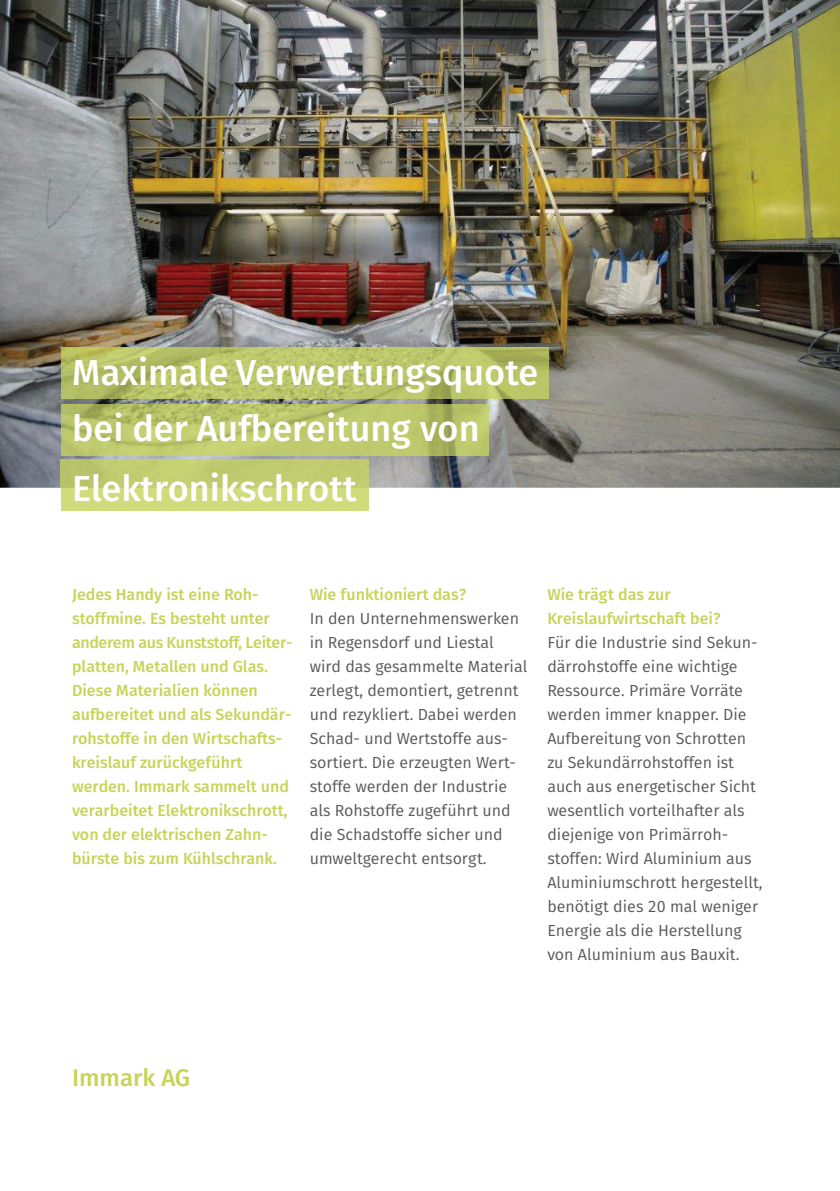
<style>
.page{position:relative;width:840px;height:1191px;background:#fff}
.page>*{position:absolute;margin:0;border:0;box-sizing:border-box;transform-origin:0 0}
.t1{font:500 36px/56px "Fira Sans";color:#fff}
.t2{font:500 24px "Fira Sans";color:#c6d457}
.t3{font:16px/24px "Fira Sans";color:#57585a}
.t4{font:500 16px/24px "Fira Sans";color:#c6d457}
</style>
<div class="page">
<img style="left:0;top:0;width:839px;height:488px">
<img style="left:61px;top:348px;width:487px;height:51px">
<img style="left:61px;top:404px;width:427px;height:51px">
<div style="left:61px;top:488px;width:307px;height:23px;background:#d0db7b"></div>
<div style="left:61px;top:460px;width:307px;height:28px;background:#c0cc6f"></div>
<h1 class="t1" style="left:72px;top:344px;width:467px">Maximale Verwertungsquote bei der Aufbereitung von</h1>
<h1 class="t1" style="left:72px;top:460px;width:286px">Elektronikschrott</h1>
<p class="t4" style="left:72px;top:582px;width:222px">Jedes Handy ist eine Roh&shy;stoffmine. Es besteht unter anderem aus Kunststoff, Leiter&shy;platten, Metallen und Glas.<br>Diese Materialien können aufbereitet und als Sekundär&shy;rohstoffe in den Wirtschafts&shy;kreislauf zurückgeführt werden. Immark sammelt und verarbeitet Elektronikschrott, von der elektrischen Zahn&shy;bürste bis zum Kühlschrank.</p>
<p class="t4" style="left:309px;top:582px;width:158px">Wie funktioniert das?</p>
<p class="t3" style="left:309px;top:606px;width:219px">In den Unternehmenswerken in Regensdorf und Liestal wird das gesammelte Material zerlegt, demontiert, getrennt und rezykliert. Dabei werden<br>Schad- und Wertstoffe aus&shy;sortiert. Die erzeugten Wert&shy;stoffe werden der Industrie als Rohstoffe zugeführt und die Schadstoffe sicher und umweltgerecht entsorgt.</p>
<p class="t4" style="left:547px;top:582px;width:175px">Wie trägt das zur<br>Kreislaufwirtschaft bei?</p>
<p class="t3" style="left:547px;top:630px;width:216px">Für die Industrie sind Sekun&shy;därrohstoffe eine wichtige<br>Ressource. Primäre Vorräte werden immer knapper. Die<br>Aufbereitung von Schrotten zu Sekundärrohstoffen ist auch aus energetischer Sicht wesentlich vorteilhafter als diejenige von Primärroh&shy;stoffen: Wird Aluminium aus<br>Aluminiumschrott hergestellt, benötigt dies 20 mal weniger<br>Energie als die Herstellung von Aluminium aus Bauxit.</p>
<h2 class="t2" style="left:72px;top:1060px;width:119px">Immark AG</h2>
</div>
